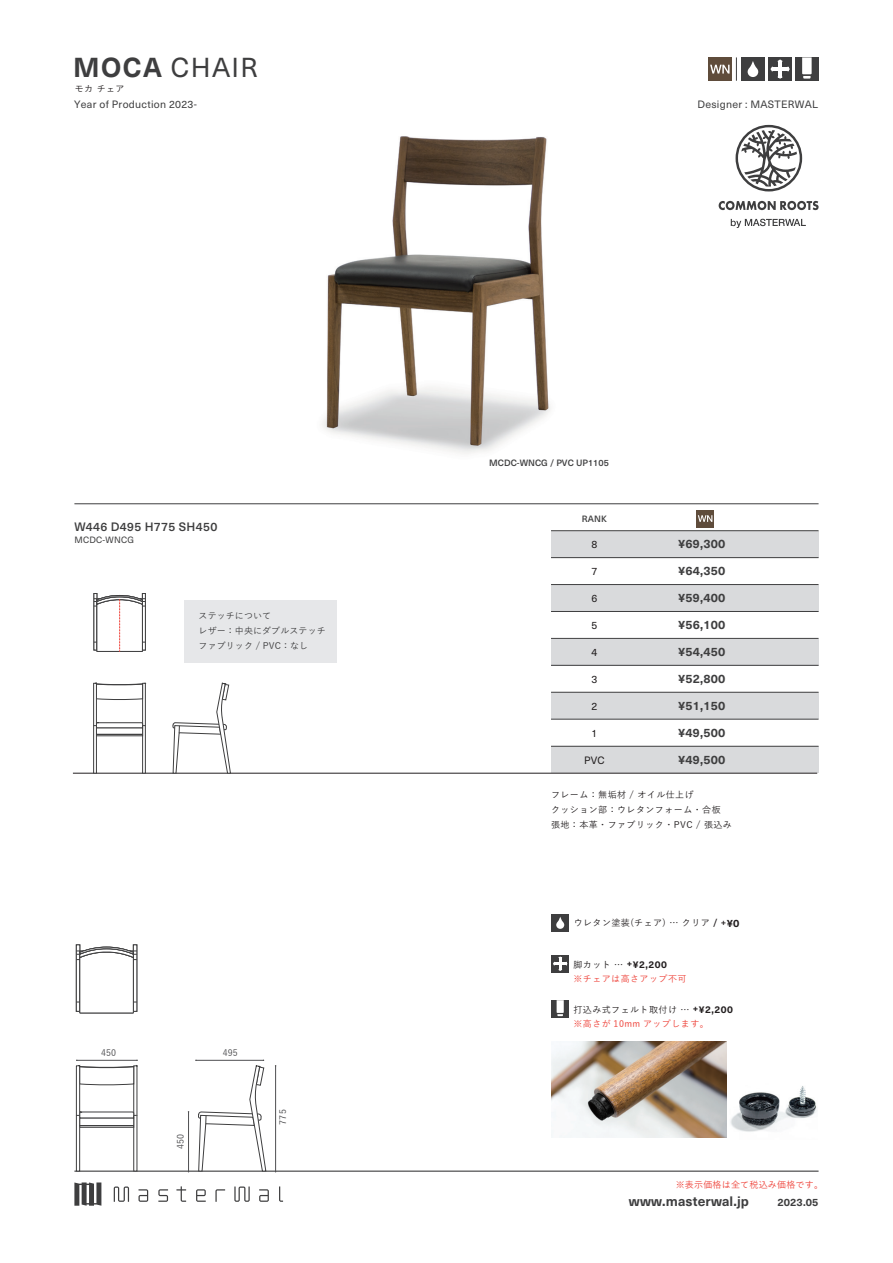
<style>
.page{position:relative;width:893px;height:1263px;background:#fff}
.page>*{position:absolute;margin:0;border:0;box-sizing:border-box;transform-origin:0 0}
.t1{font:27px "Neue Haas Unica W1 G";letter-spacing:.05em;color:#3e3e3f}
.t2{font:700 13.5px "Neue Haas Unica W1 G";letter-spacing:.01em;color:#3e3e3f}
.t3{font:700 12px "Neue Haas Unica W1 G";letter-spacing:.01em;color:#3e3e3f}
.t4{font:500 12px "Neue Haas Unica W1 G";letter-spacing:.025em;color:#3e3e3f}
.t5{font:10.5px "Neue Haas Unica W1 G";letter-spacing:.025em;color:#3e3e3f}
.t6{font:10.5px "Neue Haas Unica W1 G";color:#231f20}
.t7{font:700 10.5px "Neue Haas Unica W1 G";letter-spacing:.01em;color:#3e3e3f}
.t8{font:700 9.75px "Neue Haas Unica W1 G";color:#231f20}
.t9{font:500 9px/15px "Yu Go";letter-spacing:.05em;color:#231f20}
.t10{font:500 9px/14.7px "Yu Go";letter-spacing:.05em;color:#ee3e35}
.t11{font:500 9px/15px "Yu Go";letter-spacing:.01em;color:#3e3e3f}
.t12{font:500 9px "Neue Haas Unica W1 G";color:#3e3e3f}
.t13{font:500 9px "Yu Go";letter-spacing:.025em;color:#ee3e35}
.t14{font:500 9px "Yu Go";letter-spacing:.01em;color:#4f4f51}
.t15{font:9px "Neue Haas Unica W1 G";letter-spacing:.025em;color:#3e3e3f}
.s1{font-weight:700}
.s2{font-family:"Neue Haas Unica W1 G";font-size:9.75px}
.s3{font-family:"Neue Haas Unica W1 G";font-weight:700;font-size:10.5px}
.s4{font-family:"Yu Go";font-weight:500;font-size:9px}
.s5{color:#231f20}
.s6{font-family:"Neue Haas Unica W1 G";font-weight:700;font-size:9.75px;color:#231f20}
</style>
<div class="page">
<svg style="left:114px;top:1186px;width:15px;height:16px"></svg>
<svg style="left:139px;top:1189px;width:9px;height:13px"></svg>
<svg style="left:158px;top:1189px;width:10px;height:13px"></svg>
<svg style="left:176px;top:1186px;width:10px;height:16px"></svg>
<svg style="left:196px;top:1189px;width:10px;height:13px"></svg>
<svg style="left:215px;top:1189px;width:10px;height:13px"></svg>
<svg style="left:234px;top:1186px;width:16px;height:16px"></svg>
<svg style="left:259px;top:1189px;width:10px;height:13px"></svg>
<svg style="left:279px;top:1186px;width:4px;height:16px"></svg>
<svg style="left:74px;top:1182px;width:27px;height:24px"></svg>
<hr style="left:74px;top:1170px;width:745px;height:2px;background:#3e3e3f">
<div style="left:551px;top:531px;width:268px;height:27px;background:#d9dadc"></div>
<div style="left:551px;top:585px;width:268px;height:27px;background:#d9dadc"></div>
<div style="left:551px;top:638px;width:268px;height:27px;background:#d9dadc"></div>
<div style="left:551px;top:692px;width:268px;height:27px;background:#d9dadc"></div>
<div style="left:551px;top:746px;width:268px;height:27px;background:#d9dadc"></div>
<hr style="left:73px;top:773px;width:744px;height:1px;background:#231f20">
<hr style="left:551px;top:530px;width:268px;height:1px;background:#3e3e3f">
<hr style="left:551px;top:557px;width:268px;height:1px;background:#3e3e3f">
<hr style="left:74px;top:503px;width:745px;height:1px;background:#3e3e3f">
<hr style="left:551px;top:584px;width:268px;height:1px;background:#3e3e3f">
<hr style="left:551px;top:611px;width:268px;height:1px;background:#3e3e3f">
<hr style="left:551px;top:638px;width:268px;height:1px;background:#3e3e3f">
<hr style="left:551px;top:665px;width:268px;height:1px;background:#3e3e3f">
<hr style="left:551px;top:692px;width:268px;height:1px;background:#3e3e3f">
<hr style="left:551px;top:719px;width:268px;height:1px;background:#3e3e3f">
<hr style="left:551px;top:746px;width:268px;height:1px;background:#3e3e3f">
<div style="left:184px;top:600px;width:153px;height:63px;background:#e6e7e9"></div>
<div style="left:551px;top:955px;width:18px;height:17px;background:#3e3e3f"></div>
<svg style="left:553px;top:956px;width:14px;height:15px"></svg>
<div style="left:551px;top:1000px;width:18px;height:18px;background:#3e3e3f"></div>
<svg style="left:557px;top:1000px;width:7px;height:16px"></svg>
<img style="left:551px;top:1041px;width:175px;height:96px">
<img style="left:730px;top:1086px;width:87px;height:46px">
<div style="left:551px;top:914px;width:18px;height:17px;background:#3e3e3f"></div>
<svg style="left:556px;top:917px;width:8px;height:12px"></svg>
<div style="left:708px;top:57px;width:24px;height:24px;background:#5f4c3b"></div>
<svg style="left:710px;top:65px;width:19px;height:9px"></svg>
<svg style="left:736px;top:57px;width:1px;height:24px"></svg>
<div style="left:741px;top:57px;width:23px;height:24px;background:#3e3e3f"></div>
<svg style="left:748px;top:61px;width:10px;height:16px"></svg>
<div style="left:768px;top:57px;width:24px;height:24px;background:#3e3e3f"></div>
<svg style="left:770px;top:59px;width:20px;height:20px"></svg>
<div style="left:795px;top:57px;width:24px;height:24px;background:#3e3e3f"></div>
<svg style="left:802px;top:57px;width:10px;height:22px"></svg>
<div style="left:697px;top:510px;width:17px;height:17px;background:#5f4c3b"></div>
<svg style="left:698px;top:515px;width:14px;height:7px"></svg>
<img style="left:322px;top:136px;width:229px;height:318px">
<hr style="left:142px;top:593px;width:4px;height:57px;background:#474748">
<div style="left:94px;top:593px;width:3px;height:57px;background:#fff;border:1px solid #3e3e3f"></div>
<svg style="left:94px;top:594px;width:51px;height:58px"></svg>
<svg style="left:93px;top:683px;width:63px;height:90px"></svg>
<svg style="left:173px;top:682px;width:58px;height:91px"></svg>
<svg style="left:76px;top:945px;width:61px;height:68px"></svg>
<svg style="left:719px;top:201px;width:100px;height:9px"></svg>
<svg style="left:735px;top:125px;width:67px;height:66px"></svg>
<svg style="left:731px;top:219px;width:75px;height:9px"></svg>
<svg style="left:195px;top:1059px;width:71px;height:112px"></svg>
<svg style="left:76px;top:1059px;width:72px;height:112px"></svg>
<hr style="left:275px;top:1066px;width:1px;height:106px;background:#4f4f51">
<hr style="left:188px;top:1112px;width:1px;height:60px;background:#4f4f51">
<h1 class="t1" style="left:73px;top:47px;width:186px"><span class="s1">MOCA</span> CHAIR</h1>
<p class="t9" style="left:75px;top:80px;width:51px">モカ チェア</p>
<p class="t5" style="left:74px;top:97px;width:124px">Year of Production 2023-</p>
<h3 class="t4" style="left:74px;top:517px;width:144px">W446 D495 H775 SH450</h3>
<p class="t15" style="left:74px;top:533px;width:61px">MCDC-WNCG</p>
<p class="t11" style="left:199px;top:607px;width:129px">ステッチについて<br>レザー：中央にダブルステッチファブリック / PVC：なし</p>
<p class="t14" style="left:101px;top:1044px;width:17px">450</p>
<p class="t14" style="left:223px;top:1044px;width:17px">495</p>
<p class="t14" style="left:172px;top:1149px;width:17px;rotate:-90deg">450</p>
<p class="t14" style="left:274px;top:1125px;width:17px;rotate:-90deg">775</p>
<p class="t5" style="left:698px;top:97px;width:122px">Designer : MASTERWAL</p>
<p class="t12" style="left:489px;top:456px;width:121px">MCDC-WNCG / PVC UP1105</p>
<p class="t12" style="left:582px;top:512px;width:27px">RANK</p>
<p class="t6" style="left:591px;top:536px;width:7px">8</p>
<p class="t6" style="left:591px;top:563px;width:7px">7</p>
<p class="t6" style="left:591px;top:590px;width:7px">6</p>
<p class="t6" style="left:591px;top:617px;width:7px">5</p>
<p class="t6" style="left:591px;top:644px;width:7px">4</p>
<p class="t6" style="left:591px;top:671px;width:7px">3</p>
<p class="t6" style="left:591px;top:698px;width:7px">2</p>
<p class="t6" style="left:591px;top:725px;width:7px">1</p>
<p class="t6" style="left:584px;top:752px;width:22px">PVC</p>
<h3 class="t3" style="left:678px;top:534px;width:49px">¥69,300</h3>
<h3 class="t3" style="left:678px;top:561px;width:49px">¥64,350</h3>
<h3 class="t3" style="left:678px;top:588px;width:49px">¥59,400</h3>
<h3 class="t3" style="left:678px;top:615px;width:49px">¥56,100</h3>
<h3 class="t3" style="left:678px;top:642px;width:49px">¥54,450</h3>
<h3 class="t3" style="left:678px;top:669px;width:49px">¥52,800</h3>
<h3 class="t3" style="left:678px;top:696px;width:49px">¥51,150</h3>
<h3 class="t3" style="left:678px;top:723px;width:49px">¥49,500</h3>
<h3 class="t3" style="left:678px;top:750px;width:49px">¥49,500</h3>
<p class="t9" style="left:551px;top:786px;width:182px">フレーム：無垢材 / オイル仕上げ<br>クッション部：ウレタンフォーム・合板張地：本革・ファブリック・PVC / 張込み</p>
<p class="t9" style="left:574px;top:914px;width:167px">ウレタン塗装(チェア) … クリア <span class="s2">/ +</span><span class="s3">¥0</span></p>
<p class="t8" style="left:573px;top:957px;width:95px"><span class="s4">脚カット …</span> +¥2,200</p>
<p class="t10" style="left:573px;top:970px;width:114px">※チェアは高さアップ不可</p>
<p class="t10" style="left:573px;top:1001px;width:161px"><span class="s5">打込み式フェルト取付け …</span> <span class="s6">+¥2,200 </span>※高さが 10mm アップします。</p>
<p class="t13" style="left:676px;top:1176px;width:149px">※表示価格は全て税込み価格です。</p>
<p class="t7" style="left:777px;top:1194px;width:43px">2023.05</p>
<h2 class="t2" style="left:629px;top:1190px;width:122px">www.masterwal.jp</h2>
</div>
